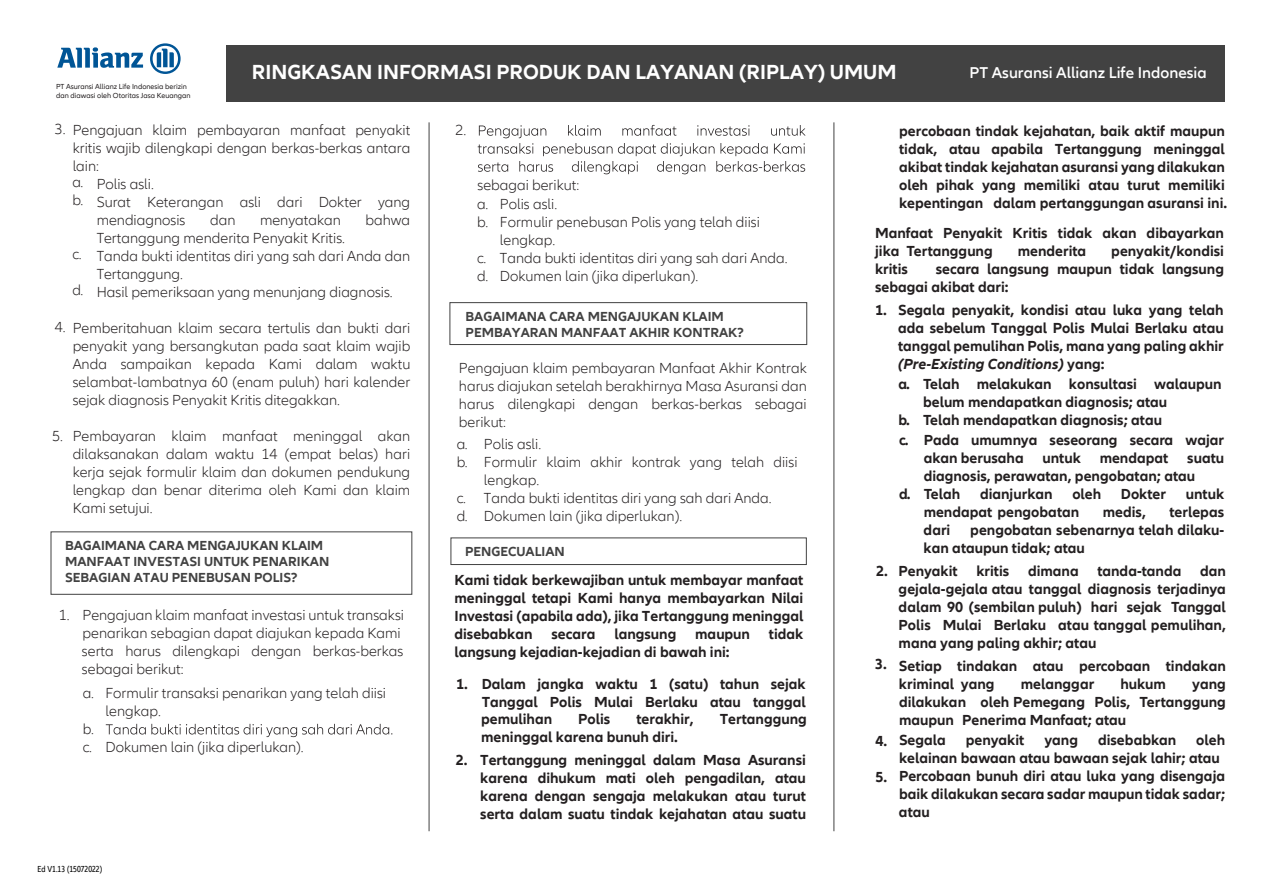
<style>
.page{position:relative;width:1263px;height:893px;background:#fff}
.page>*{position:absolute;margin:0;border:0;box-sizing:border-box;transform-origin:0 0}
.t1{font:700 21px "Allianz Neo";color:#fff}
.t2{font:600 16.2px "Allianz Neo";color:#fff}
.t3{font:700 15px/18px "Allianz Neo";color:#231f20}
.t4{font:300 15px/18px "Allianz Neo";color:#231f20}
.t5{font:700 13.5px/16.2px "Allianz Neo";color:#424242}
.t6{font:condensed 9px "Allianz Neo";color:#000}
.t7{font:7.5px/9px "Allianz Neo";color:#231f20}
.s1{font-style:italic}
</style>
<div class="page">
<div style="left:51px;top:531px;width:361px;height:64px;border:1px solid #424242"></div>
<hr style="left:429px;top:122px;width:1px;height:709px;background:#424242">
<hr style="left:833px;top:122px;width:1px;height:709px;background:#424242">
<svg style="left:57px;top:47px;width:86px;height:21px"></svg>
<svg style="left:150px;top:43px;width:31px;height:31px"></svg>
<div style="left:226px;top:46px;width:999px;height:56px;background:#424242"></div>
<div style="left:449px;top:302px;width:358px;height:43px;border:1px solid #424242"></div>
<div style="left:450px;top:537px;width:357px;height:28px;border:1px solid #424242"></div>
<svg style="left:478px;top:125px;width:328px;height:49px"></svg>
<svg style="left:106px;top:724px;width:286px;height:13px"></svg>
<p class="t7" style="left:56px;top:82px;width:136px">PT Asuransi Allianz Life Indonesia berizin dan diawasi oleh Otoritas Jasa Keuangan</p>
<h1 class="t1" style="left:252px;top:60px;width:646px">RINGKASAN INFORMASI PRODUK DAN LAYANAN (RIPLAY) UMUM</h1>
<p class="t2" style="left:969px;top:63px;width:239px">PT Asuransi Allianz Life Indonesia</p>
<p class="t4" style="left:73px;top:121px;width:339px">Pengajuan klaim pembayaran manfaat penyakit</p>
<p class="t4" style="left:73px;top:139px;width:339px">kritis wajib dilengkapi dengan berkas-berkas antara</p>
<p class="t4" style="left:73px;top:157px;width:28px">lain:</p>
<p class="t4" style="left:97px;top:175px;width:59px">Polis asli.</p>
<p class="t4" style="left:97px;top:193px;width:315px">Surat Keterangan asli dari Dokter yang</p>
<p class="t4" style="left:97px;top:211px;width:90px">mendiagnosis</p>
<p class="t4" style="left:210px;top:211px;width:27px">dan</p>
<p class="t4" style="left:260px;top:211px;width:82px">menyatakan</p>
<p class="t4" style="left:366px;top:211px;width:46px">bahwa</p>
<p class="t4" style="left:97px;top:229px;width:315px">Tertanggung menderita Penyakit Kritis.<br>Tanda bukti identitas diri yang sah dari Anda dan Tertanggung.<br>Hasil pemeriksaan yang menunjang diagnosis.</p>
<p class="t4" style="left:73px;top:319px;width:339px;text-align:justify">Pemberitahuan klaim secara tertulis dan bukti dari penyakit yang bersangkutan pada saat klaim wajib Anda sampaikan kepada Kami dalam waktu selambat-lambatnya 60 (enam puluh) hari kalender sejak diagnosis Penyakit Kritis ditegakkan.</p>
<p class="t4" style="left:73px;top:427px;width:339px;text-align:justify">Pembayaran klaim manfaat meninggal akan dilaksanakan dalam waktu 14 (empat belas) hari kerja sejak formulir klaim dan dokumen pendukung lengkap dan benar diterima oleh Kami dan klaim Kami setujui.</p>
<p class="t4" style="left:55px;top:121px;width:12px">3.</p>
<p class="t4" style="left:72px;top:173px;width:13px">a. b.</p>
<p class="t4" style="left:72px;top:245px;width:11px">c.</p>
<p class="t4" style="left:72px;top:281px;width:13px">d.</p>
<p class="t4" style="left:55px;top:319px;width:12px">4.</p>
<p class="t4" style="left:52px;top:427px;width:12px">5.</p>
<p class="t5" style="left:65px;top:538px;width:266px">BAGAIMANA CARA MENGAJUKAN KLAIM<br>MANFAAT INVESTASI UNTUK PENARIKAN<br>SEBAGIAN ATAU PENEBUSAN POLIS?</p>
<p class="t4" style="left:59px;top:607px;width:347px;text-align:right">1. Pengajuan klaim manfaat investasi untuk transaksi penarikan sebagian dapat diajukan kepada Kami</p>
<p class="t4" style="left:82px;top:642px;width:323px">serta harus dilengkapi dengan berkas-berkas sebagai berikut:</p>
<p class="t4" style="left:83px;top:685px;width:13px">a.</p>
<p class="t4" style="left:83px;top:721px;width:13px">b. c.</p>
<p class="t4" style="left:106px;top:685px;width:282px">Formulir transaksi penarikan yang telah diisi lengkap.</p>
<p class="t4" style="left:106px;top:739px;width:200px">Dokumen lain (jika diperlukan).</p>
<p class="t6" style="left:37px;top:863px;width:66px">Ed V1.13 (15072022)</p>
<p class="t4" style="left:455px;top:122px;width:12px">2.</p>
<p class="t4" style="left:477px;top:176px;width:103px">sebagai berikut:</p>
<p class="t4" style="left:477px;top:195px;width:13px">a. b.</p>
<p class="t4" style="left:477px;top:249px;width:13px">c. d.</p>
<p class="t4" style="left:500px;top:195px;width:289px">Polis asli.<br>Formulir penebusan Polis yang telah diisi lengkap.<br>Tanda bukti identitas diri yang sah dari Anda.<br>Dokumen lain (jika diperlukan).</p>
<p class="t5" style="left:466px;top:308px;width:280px">BAGAIMANA CARA MENGAJUKAN KLAIM<br>PEMBAYARAN MANFAAT AKHIR KONTRAK?</p>
<p class="t4" style="left:459px;top:359px;width:349px;text-align:justify">Pengajuan klaim pembayaran Manfaat Akhir Kontrak harus diajukan setelah berakhirnya Masa Asuransi dan harus dilengkapi dengan berkas-berkas sebagai berikut:</p>
<p class="t4" style="left:457px;top:435px;width:13px">a. b.</p>
<p class="t4" style="left:457px;top:489px;width:13px">c. d.</p>
<p class="t4" style="left:484px;top:435px;width:315px">Polis asli.<br>Formulir klaim akhir kontrak yang telah diisi lengkap.<br>Tanda bukti identitas diri yang sah dari Anda.<br>Dokumen lain (jika diperlukan).</p>
<p class="t5" style="left:465px;top:544px;width:101px">PENGECUALIAN</p>
<p class="t3" style="left:454px;top:571px;width:351px;text-align:justify">Kami tidak berkewajiban untuk membayar manfaat meninggal tetapi Kami hanya membayarkan Nilai Investasi (apabila ada), jika Tertanggung meninggal disebabkan</p>
<p class="t3" style="left:551px;top:625px;width:46px">secara</p>
<p class="t3" style="left:614px;top:625px;width:64px">langsung</p>
<p class="t3" style="left:695px;top:625px;width:56px">maupun</p>
<p class="t3" style="left:769px;top:625px;width:36px">tidak</p>
<p class="t3" style="left:454px;top:643px;width:277px">langsung kejadian-kejadian di bawah ini:</p>
<p class="t3" style="left:456px;top:675px;width:13px">1.</p>
<p class="t3" style="left:456px;top:752px;width:13px">2.</p>
<p class="t3" style="left:481px;top:675px;width:326px;line-height:17.5px;text-align:justify">Dalam jangka waktu 1 (satu) tahun sejak Tanggal Polis Mulai Berlaku atau tanggal pemulihan</p>
<p class="t3" style="left:578px;top:710px;width:34px">Polis</p>
<p class="t3" style="left:636px;top:710px;width:59px">terakhir,</p>
<p class="t3" style="left:720px;top:710px;width:89px">Tertanggung</p>
<p class="t3" style="left:481px;top:728px;width:198px">meninggal karena bunuh diri.</p>
<p class="t3" style="left:480px;top:751px;width:327px;text-align:justify">Tertanggung meninggal dalam Masa Asuransi karena dihukum mati oleh pengadilan, atau karena dengan sengaja melakukan atau turut serta dalam suatu tindak kejahatan atau suatu</p>
<p class="t3" style="left:899px;top:122px;width:330px">percobaan tindak kejahatan, baik aktif maupun tidak, atau apabila Tertanggung meninggal akibat tindak kejahatan asuransi yang dilakukan oleh pihak yang memiliki atau turut memiliki kepentingan dalam pertanggungan asuransi ini.</p>
<p class="t3" style="left:875px;top:225px;width:350px">Manfaat Penyakit Kritis tidak akan dibayarkan jika Tertanggung</p>
<p class="t3" style="left:1018px;top:243px;width:70px">menderita</p>
<p class="t3" style="left:1111px;top:243px;width:114px">penyakit/kondisi</p>
<p class="t3" style="left:875px;top:261px;width:350px;text-indent:61px">secara langsung maupun tidak langsung sebagai akibat dari:</p>
<p class="t3" style="left:898px;top:301px;width:327px;text-align:justify">Segala penyakit, kondisi atau luka yang telah ada sebelum Tanggal Polis Mulai Berlaku atau tanggal pemulihan Polis, mana yang paling akhir <span class="s1">(Pre-Existing Conditions)</span> yang:</p>
<p class="t3" style="left:923px;top:375px;width:300px">Telah melakukan konsultasi walaupun belum mendapatkan diagnosis; atau<br>Telah mendapatkan diagnosis; atau</p>
<p class="t3" style="left:875px;top:261px;width:34px">kritis</p>
<p class="t3" style="left:875px;top:301px;width:13px">1.</p>
<p class="t3" style="left:898px;top:375px;width:13px">a.</p>
<p class="t3" style="left:898px;top:411px;width:13px">b.</p>
<p class="t3" style="left:876px;top:562px;width:13px">2.</p>
<p class="t3" style="left:875px;top:655px;width:13px">3.</p>
<p class="t3" style="left:875px;top:733px;width:13px">4.</p>
<p class="t3" style="left:875px;top:769px;width:13px">5.</p>
<p class="t3" style="left:924px;top:431px;width:302px">Pada umumnya seseorang secara wajar akan berusaha</p>
<p class="t3" style="left:899px;top:431px;width:11px">c.</p>
<p class="t3" style="left:1042px;top:449px;width:40px">untuk</p>
<p class="t3" style="left:1100px;top:449px;width:70px">mendapat</p>
<p class="t3" style="left:924px;top:449px;width:302px;text-indent:264px">suatu diagnosis, perawatan, pengobatan; atau<br>Telah</p>
<p class="t3" style="left:980px;top:485px;width:74px">dianjurkan</p>
<p class="t3" style="left:1072px;top:485px;width:30px">oleh</p>
<p class="t3" style="left:1121px;top:485px;width:47px">Dokter</p>
<p class="t3" style="left:1186px;top:485px;width:40px">untuk</p>
<p class="t3" style="left:924px;top:503px;width:157px">mendapat pengobatan</p>
<p class="t3" style="left:1103px;top:503px;width:45px">medis,</p>
<p class="t3" style="left:1169px;top:503px;width:56px">terlepas</p>
<p class="t3" style="left:924px;top:521px;width:28px">dari</p>
<p class="t3" style="left:899px;top:485px;width:13px">d.</p>
<p class="t3" style="left:924px;top:521px;width:302px;text-indent:47px">pengobatan sebenarnya telah dilaku&shy;kan ataupun tidak; atau</p>
<p class="t3" style="left:899px;top:562px;width:329px;text-align:justify">Penyakit kritis dimana tanda-tanda dan gejala-gejala atau tanggal diagnosis terjadinya dalam 90 (sembilan puluh) hari sejak Tanggal Polis Mulai Berlaku atau tanggal pemulihan, mana yang paling akhir; atau</p>
<p class="t3" style="left:899px;top:657px;width:328px">Setiap tindakan atau percobaan tindakan kriminal yang</p>
<p class="t3" style="left:1021px;top:675px;width:75px">melanggar</p>
<p class="t3" style="left:1120px;top:675px;width:47px">hukum</p>
<p class="t3" style="left:899px;top:675px;width:328px;text-align:justify;text-indent:293px">yang dilakukan oleh Pemegang Polis, Tertanggung maupun Penerima Manfaat; atau</p>
<p class="t3" style="left:899px;top:731px;width:48px">Segala</p>
<p class="t3" style="left:966px;top:731px;width:60px">penyakit</p>
<p class="t3" style="left:1044px;top:731px;width:35px">yang</p>
<p class="t3" style="left:1098px;top:731px;width:80px">disebabkan</p>
<p class="t3" style="left:899px;top:731px;width:328px;text-indent:297px">oleh kelainan bawaan atau bawaan sejak lahir; atau<br>Percobaan bunuh diri atau luka yang disengaja baik dilakukan secara sadar maupun tidak sadar; atau</p>
</div>
